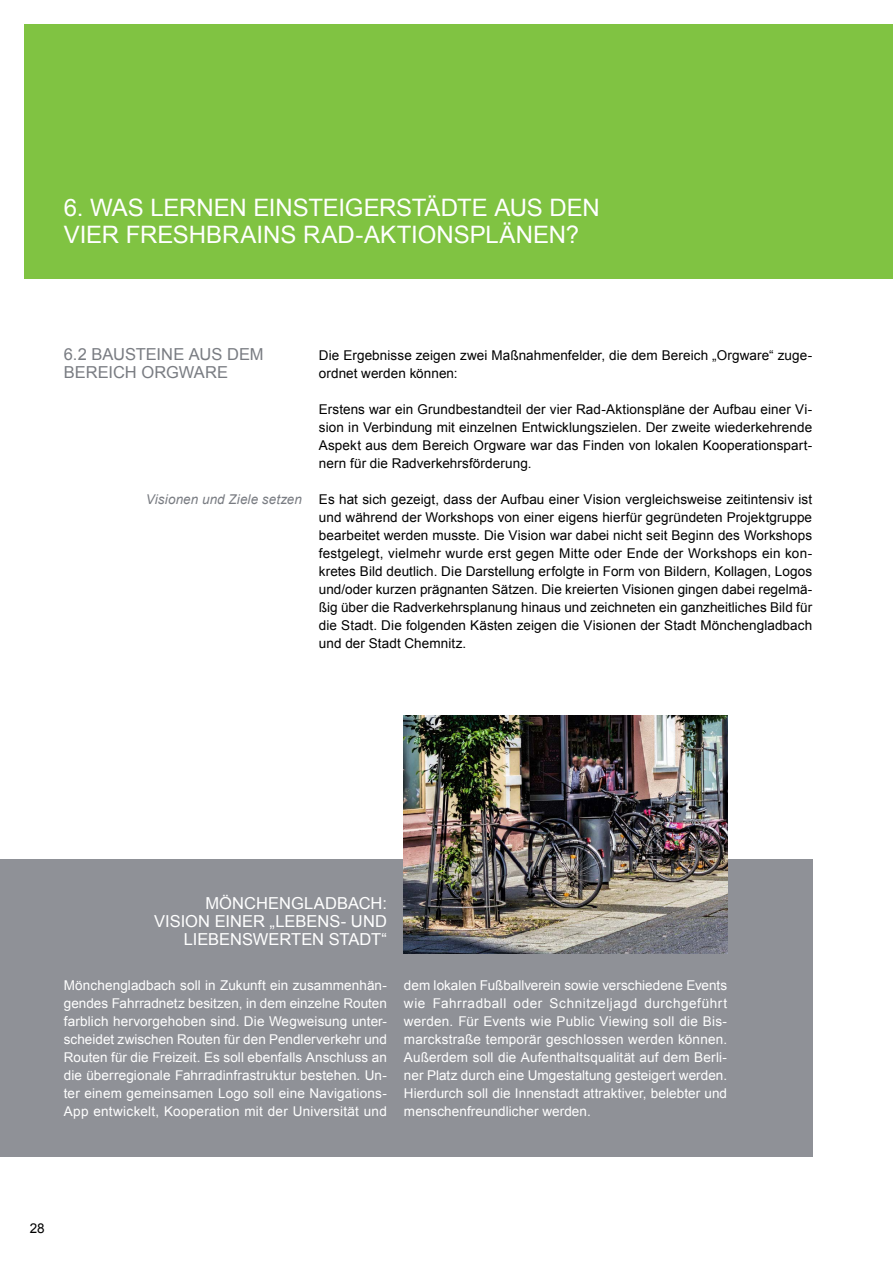
<style>
.page{position:relative;width:893px;height:1263px;background:#fff}
.page>*{position:absolute;margin:0;border:0;box-sizing:border-box;transform-origin:0 0}
.Headline{font:24px/27px "Arial";letter-spacing:-.005em;color:#fff}
.Subheadline{font:16.5px "Arial";color:#fff}
.Subheadline-2{font:16.5px "Arial";letter-spacing:-.005em;color:#797c82}
.Fließtext{font:13.5px/18px "Arial";letter-spacing:.005em;color:#000;text-align:justify}
.Fließtext-2{font:13.5px/18px "Arial";letter-spacing:.01em;color:#fff;text-align:justify}
.t1{font:italic 13.5px "Arial";letter-spacing:.005em;color:#797c82}
</style>
<div class="page">
<div style="left:24px;top:24px;width:869px;height:255px;background:#80c342"></div>
<div style="left:0;top:860px;width:812px;height:297px;background:#8f9197"></div>
<img style="left:404px;top:716px;width:323px;height:238px">
<p class="Headline" style="left:64px;top:194px;width:538px">6. WAS LERNEN EINSTEIGERSTÄDTE AUS DEN<br>VIER FRESHBRAINS RAD-AKTIONSPLÄNEN?</p>
<p class="Subheadline-2" style="left:64px;top:343px;width:201px">6.2 BAUSTEINE AUS DEM</p>
<p class="Subheadline-2" style="left:64px;top:361px;width:166px">BEREICH ORGWARE</p>
<p class="t1" style="left:146px;top:491px;width:158px">Visionen und Ziele setzen</p>
<p class="Fließtext" style="left:319px;top:346px;width:495px">Die Ergebnisse zeigen zwei Maßnahmenfelder, die dem Bereich „Orgware“ zuge&shy;ordnet werden können:</p>
<p class="Fließtext" style="left:319px;top:400px;width:495px">Erstens war ein Grundbestandteil der vier Rad-Aktionspläne der Aufbau einer Vi&shy;sion in Verbindung mit einzelnen Entwicklungszielen. Der zweite wiederkehrende Aspekt aus dem Bereich Orgware war das Finden von lokalen Kooperationspart&shy;nern für die Radverkehrsförderung.</p>
<p class="Fließtext" style="left:319px;top:490px;width:495px">Es hat sich gezeigt, dass der Aufbau einer Vision vergleichsweise zeitintensiv ist und während der Workshops von einer eigens hierfür gegründeten Projektgruppe bearbeitet werden musste. Die Vision war dabei nicht seit Beginn des Workshops festgelegt, vielmehr wurde erst gegen Mitte oder Ende der Workshops ein kon&shy;kretes Bild deutlich. Die Darstellung erfolgte in Form von Bildern, Kollagen, Logos und/oder kurzen prägnanten Sätzen. Die kreierten Visionen gingen dabei regelmä&shy;ßig über die Radverkehrsplanung hinaus und zeichneten ein ganzheitliches Bild für die Stadt. Die folgenden Kästen zeigen die Visionen der Stadt Mönchengladbach und der Stadt Chemnitz.</p>
<p class="Subheadline" style="left:205px;top:892px;width:183px">MÖNCHENGLADBACH:</p>
<p class="Subheadline" style="left:154px;top:910px;width:234px">VISION EINER „LEBENS- UND</p>
<p class="Subheadline" style="left:184px;top:928px;width:205px">LIEBENSWERTEN STADT“</p>
<p class="Fließtext-2" style="left:64px;top:976px;width:325px">Mönchengladbach soll in Zukunft ein zusammenhän&shy;gendes Fahrradnetz besitzen, in dem einzelne Routen farblich hervorgehoben sind. Die Wegweisung unter&shy;scheidet zwischen Routen für den Pendlerverkehr und Routen für die Freizeit. Es soll ebenfalls Anschluss an die überregionale Fahrradinfrastruktur bestehen. Un&shy;ter einem gemeinsamen Logo soll eine Navigations-App entwickelt, Kooperation mit der Universität und</p>
<p class="Fließtext-2" style="left:404px;top:976px;width:325px">dem lokalen Fußballverein sowie verschiedene Events wie Fahrradball oder Schnitzeljagd durchgeführt werden. Für Events wie Public Viewing soll die Bis&shy;marckstraße temporär geschlossen werden können.<br>Außerdem soll die Aufenthaltsqualität auf dem Berli&shy;ner Platz durch eine Umgestaltung gesteigert werden.<br>Hierdurch soll die Innenstadt attraktiver, belebter und menschenfreundlicher werden.</p>
<p class="Fließtext" style="left:30px;top:1219px;width:17px">28</p>
</div>
